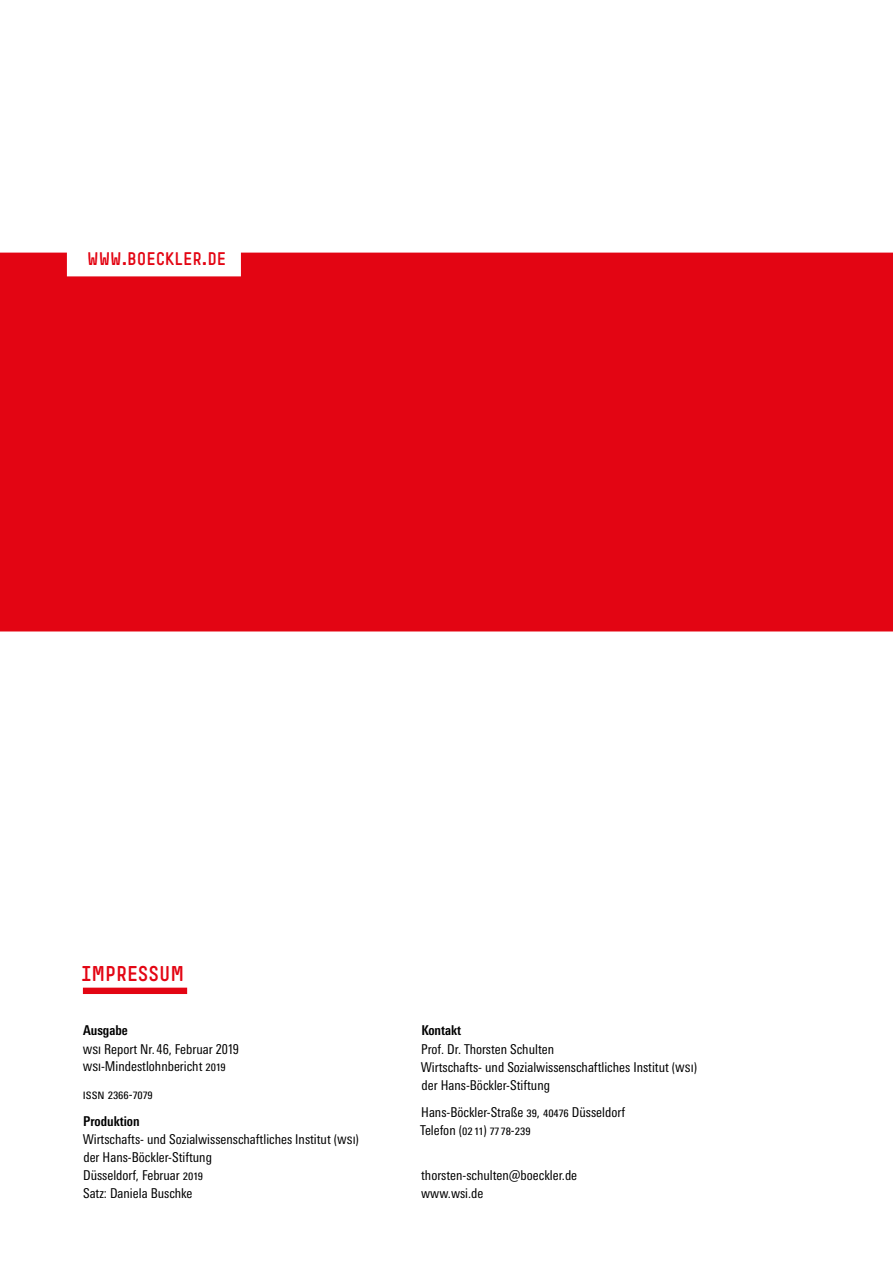
<style>
.page{position:relative;width:893px;height:1263px;background:#fff}
.page>*{position:absolute;margin:0;border:0;box-sizing:border-box;transform-origin:0 0}
.Rubriküberschrift{font:21px "Simple HBS";color:#e30513}
.t1{font:18px "Simple HBS";color:#e30513}
.Impressum{font:condensed 13.5px/18px "Univers Next Pro";color:#000}
.Impressum-Zwischenti{font:700 condensed 13.5px "Univers Next Pro";color:#000}
</style>
<div class="page">
<div style="left:0;top:253px;width:893px;height:378px;background:#e30513"></div>
<div style="left:83px;top:988px;width:104px;height:6px;background:#e30513"></div>
<h2 class="t1" style="left:87px;top:249px;width:141px">WWW.BOECKLER.DE</h2>
<p class="Rubriküberschrift" style="left:82px;top:962px;width:104px">IMPRESSUM</p>
<p class="Impressum-Zwischenti" style="left:83px;top:1023px;width:46px">Ausgabe</p>
<p class="Impressum" style="left:83px;top:1040px;width:158px">WSI Report Nr. 46, Februar 2019</p>
<p class="Impressum" style="left:83px;top:1057px;width:145px">WSI-Mindestlohnbericht 2019</p>
<p class="Impressum" style="left:83px;top:1085px;width:71px">ISSN 2366-7079</p>
<p class="Impressum-Zwischenti" style="left:83px;top:1113px;width:58px">Produktion</p>
<p class="Impressum" style="left:83px;top:1130px;width:278px">Wirtschafts- und Sozialwissenschaftliches Institut (WSI) der Hans-Böckler-Stiftung<br>Düsseldorf, Februar 2019<br>Satz: Daniela Buschke</p>
<p class="Impressum-Zwischenti" style="left:421px;top:1023px;width:41px">Kontakt</p>
<p class="Impressum" style="left:421px;top:1040px;width:278px">Prof. Dr. Thorsten Schulten<br>Wirtschafts- und Sozialwissenschaftliches Institut (WSI) der Hans-Böckler-Stiftung</p>
<p class="Impressum" style="left:420px;top:1103px;width:206px">Hans-Böckler-Straße 39, 40476 Düsseldorf<br>Telefon (0211) 7778-239</p>
<p class="Impressum" style="left:421px;top:1166px;width:158px">thorsten-schulten@boeckler.de www.wsi.de</p>
</div>
